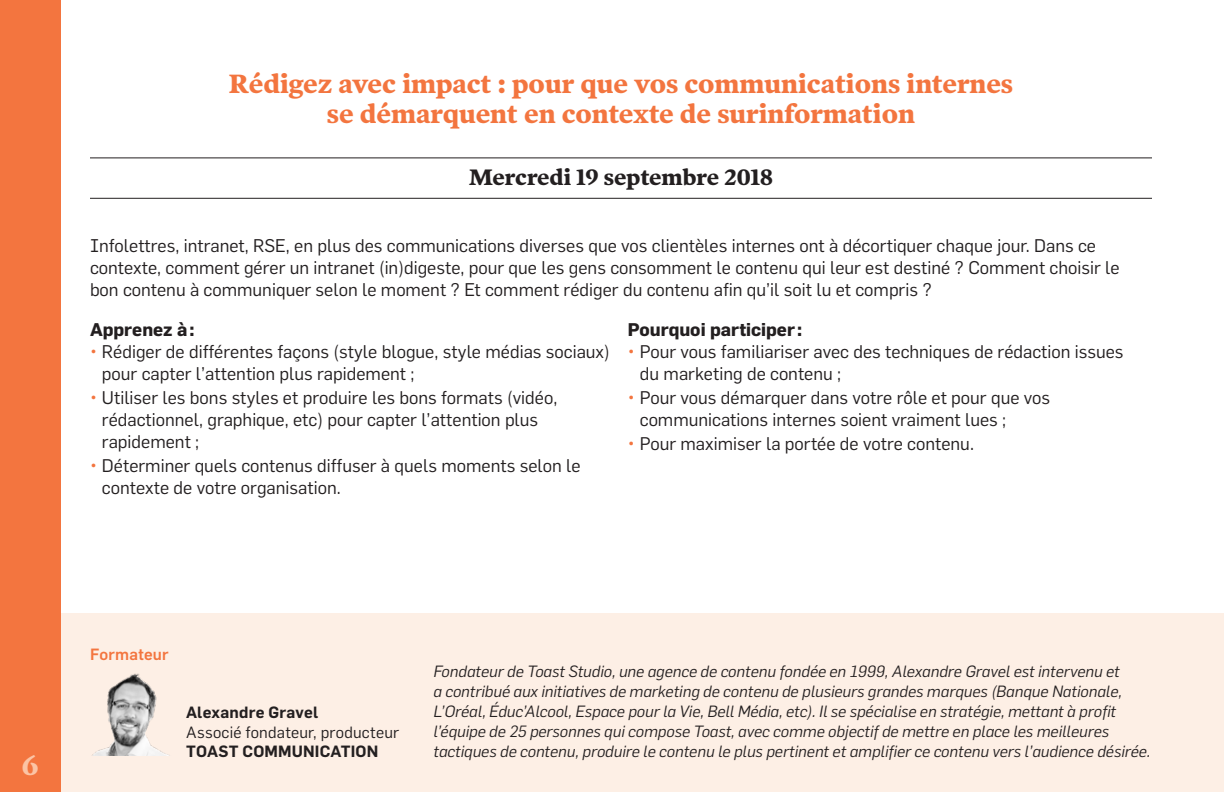
<style>
.page{position:relative;width:1224px;height:792px;background:#fff}
.page>*{position:absolute;margin:0;border:0;box-sizing:border-box;transform-origin:0 0}
.t1{font:700 28px "Poynter OS Text One L";color:#fbc4a5}
.Titre_femmes_leaders{font:700 26px/30px "Poynter OS Text One L";color:#f3753f;text-align:center}
.Dates_femmes_leaders{font:700 22px "Poynter OS Text One L";color:#231f20}
.Description{font:18px/22px "Flama";color:#231f20}
.Atelier_sous-titre{font:700 18px "Flama";color:#231f20}
.Texte_ital_bas_femme{font:italic 16px/20px "Flama";color:#231f20}
.Titre_conférencier{font:16px "Flama";letter-spacing:.015em;color:#231f20}
.Cie_conférencier{font:600 16px "Flama";letter-spacing:.01em;color:#231f20}
.Conférencier{font:600 16px "Flama";letter-spacing:.01em;color:#231f20}
.Conférencier-2{font:500 16px "Flama";letter-spacing:.015em;color:#f3753f}
.s1{color:#f3753f}
</style>
<div class="page">
<div style="left:22px;top:613px;width:1202px;height:179px;background:#fdefe5"></div>
<div style="left:0;top:0;width:60px;height:792px;background:#f3753f"></div>
<img style="left:92px;top:673px;width:78px;height:83px">
<hr style="left:90px;top:157px;width:1062px;height:1px;background:#231f20">
<hr style="left:90px;top:198px;width:1062px;height:1px;background:#231f20">
<p class="Titre_femmes_leaders" style="left:229px;top:68px;width:786px">Rédigez avec impact : pour que vos communications internes se démarquent en contexte de surinformation</p>
<p class="Dates_femmes_leaders" style="left:469px;top:163px;width:305px">Mercredi 19 septembre 2018</p>
<p class="Description" style="left:90px;top:235px;width:1031px">Infolettres, intranet, RSE, en plus des communications diverses que vos clientèles internes ont à décortiquer chaque jour. Dans ce contexte, comment gérer un intranet (in)digeste, pour que les gens consomment le contenu qui leur est destiné ? Comment choisir le bon contenu à communiquer selon le moment ? Et comment rédiger du contenu afin qu’il soit lu et compris ?</p>
<p class="Atelier_sous-titre" style="left:90px;top:319px;width:106px">Apprenez à:</p>
<p class="Description" style="left:102px;top:341px;width:509px;text-indent:-12px"><span class="s1">•</span> Rédiger de différentes façons (style blogue, style médias sociaux) pour capter l’attention plus rapidement ;</p>
<p class="Description" style="left:102px;top:387px;width:457px;text-indent:-12px"><span class="s1">•</span> Utiliser les bons styles et produire les bons formats (vidéo, rédactionnel, graphique, etc) pour capter l’attention plus rapidement ;</p>
<p class="Description" style="left:102px;top:455px;width:480px;text-indent:-12px"><span class="s1">•</span> Déterminer quels contenus diffuser à quels moments selon le contexte de votre organisation.</p>
<p class="Atelier_sous-titre" style="left:628px;top:319px;width:176px">Pourquoi participer :</p>
<p class="Description" style="left:640px;top:341px;width:485px;text-indent:-12px"><span class="s1">•</span> Pour vous familiariser avec des techniques de rédaction issues du marketing de contenu ;</p>
<p class="Description" style="left:640px;top:387px;width:412px;text-indent:-12px"><span class="s1">•</span> Pour vous démarquer dans votre rôle et pour que vos communications internes soient vraiment lues ;</p>
<p class="Description" style="left:628px;top:433px;width:348px"><span class="s1">•</span> Pour maximiser la portée de votre contenu.</p>
<h1 class="t1" style="left:22px;top:748px;width:18px">6</h1>
<p class="Conférencier-2" style="left:90px;top:643px;width:80px">Formateur</p>
<p class="Conférencier" style="left:186px;top:701px;width:134px">Alexandre Gravel</p>
<p class="Titre_conférencier" style="left:186px;top:722px;width:215px">Associé fondateur, producteur</p>
<p class="Cie_conférencier" style="left:186px;top:740px;width:194px">TOAST COMMUNICATION</p>
<p class="Texte_ital_bas_femme" style="left:433px;top:660px;width:718px">Fondateur de Toast Studio, une agence de contenu fondée en 1999, Alexandre Gravel est intervenu et<br>a contribué aux initiatives de marketing de contenu de plusieurs grandes marques (Banque Nationale, L’Oréal, Éduc’Alcool, Espace pour la Vie, Bell Média, etc). Il se spécialise en stratégie, mettant à profit l’équipe de 25 personnes qui compose Toast, avec comme objectif de mettre en place les meilleures tactiques de contenu, produire le contenu le plus pertinent et amplifier ce contenu vers l’audience désirée.</p>
</div>
